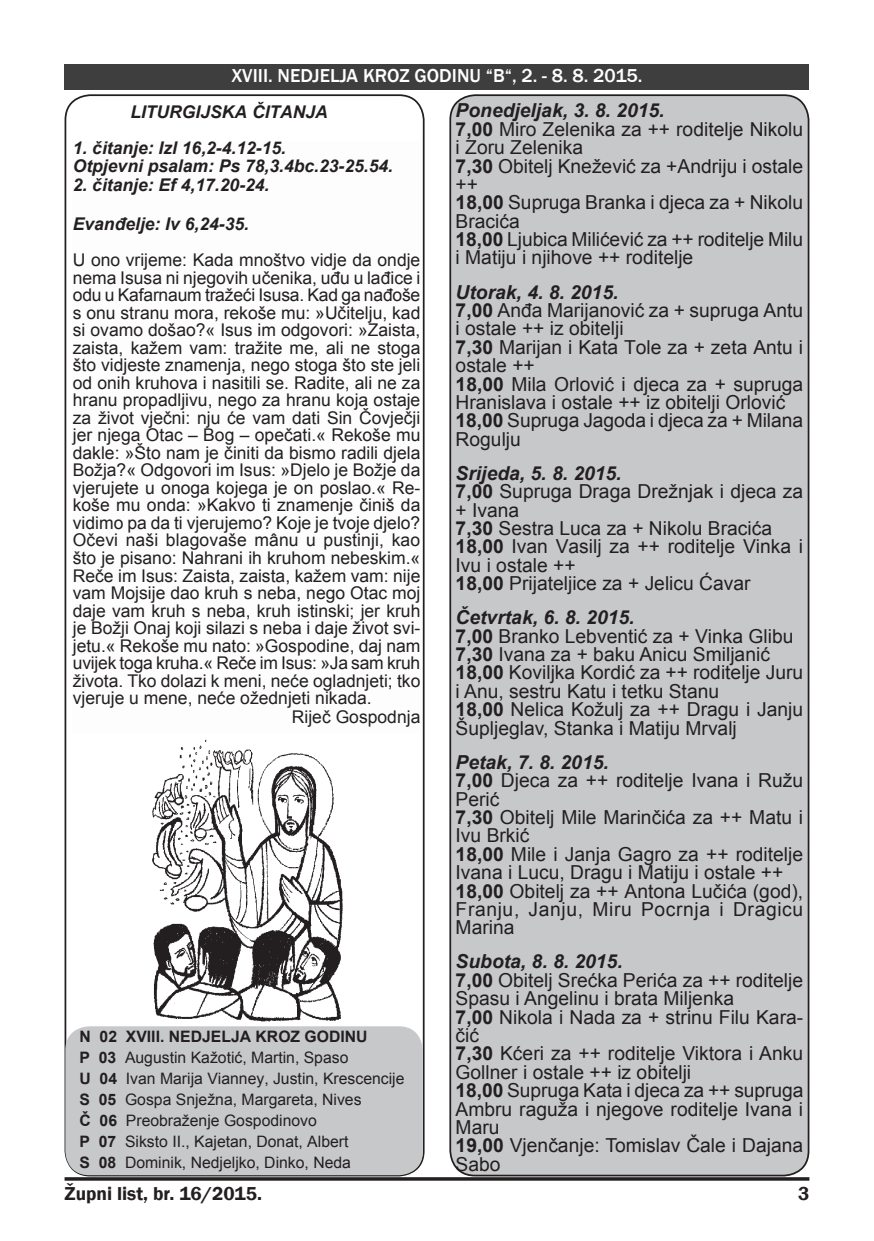
<style>
.page{position:relative;width:874px;height:1241px;background:#fff}
.page>*{position:absolute;margin:0;border:0;box-sizing:border-box;transform-origin:0 0}
.t1{font:19.25px/18.4px "Arial";color:#231f20}
.t2{font:italic 700 19.25px "Arial";color:#231f20}
.t3{font:500 19.25px "Franklin Gothic";color:#fff}
.t4{font:600 19.25px "Franklin Gothic";color:#231f20}
.t5{font:17.5px/17.5px "Arial";color:#231f20;text-align:justify}
.t6{font:italic 700 17.5px "Arial";color:#231f20}
.t7{font:15.75px "Arial";color:#231f20}
.t8{font:700 15.75px "Arial";color:#231f20}
.s1{font-weight:700}
</style>
<div class="page">
<div style="left:65px;top:1026px;width:357px;height:148px;background:#c7c8ca;border-radius:24px"></div>
<div style="left:64px;top:64px;width:745px;height:26px;background:#3e3e3f"></div>
<svg style="left:64px;top:1176px;width:745px;height:4px;background:#4e4b4c"></svg>
<div style="left:450px;top:95px;width:358px;height:1080px;background:#c7c8ca;border-radius:25px"></div>
<div style="left:449px;top:94px;width:360px;height:1082px;border:2px solid #231f20;border-radius:25px"></div>
<img style="left:152px;top:739px;width:190px;height:283px">
<p class="t3" style="left:231px;top:63px;width:412px">XVIII. NEDJELJA KROZ GODINU “B“, 2. - 8. 8. 2015.</p>
<p class="t6" style="left:130px;top:100px;width:199px">LITURGIJSKA ČITANJA</p>
<p class="t6" style="left:73px;top:136px;width:215px">1. čitanje: Izl 16,2-4.12-15.</p>
<p class="t6" style="left:73px;top:154px;width:322px">Otpjevni psalam: Ps 78,3.4bc.23-25.54.</p>
<p class="t6" style="left:73px;top:173px;width:198px">2. čitanje: Ef 4,17.20-24.</p>
<p class="t6" style="left:73px;top:212px;width:178px">Evanđelje: Iv 6,24-35.</p>
<p class="t5" style="left:73px;top:251px;width:349px">U ono vrijeme: Kada mnoštvo vidje da ondje nema Isusa ni njegovih učenika, uđu u lađice i odu u Kafarnaum tražeći Isusa. Kad ga nađoše s onu stranu mora, rekoše mu: »Učitelju, kad si ovamo došao?« Isus im odgovori: »Zaista, zaista, kažem vam: tražite me, ali ne stoga što vidjeste znamenja, nego stoga što ste jeli od onih kruhova i nasitili se. Radite, ali ne za hranu propadljivu, nego za hranu koja ostaje za život vječni: nju će vam dati Sin Čovječji jer njega Otac – Bog – opečati.« Rekoše mu dakle: »Što nam je činiti da bismo radili djela Božja?« Odgovori im Isus: »Djelo je Božje da vjerujete u onoga kojega je on poslao.« Re&shy;koše mu onda: »Kakvo ti znamenje činiš da vidimo pa da ti vjerujemo? Koje je tvoje djelo?<br>Očevi naši blagovaše mânu u pustinji, kao što je pisano: Nahrani ih kruhom nebeskim.« Reče im Isus: Zaista, zaista, kažem vam: nije vam Mojsije dao kruh s neba, nego Otac moj daje vam kruh s neba, kruh istinski; jer kruh je Božji Onaj koji silazi s neba i daje život svi&shy;jetu.« Rekoše mu nato: »Gospodine, daj nam uvijek toga kruha.« Reče im Isus: »Ja sam kruh života. Tko dolazi k meni, neće ogladnjeti; tko vjeruje u mene, neće ožednjeti nikada.</p>
<p class="t5" style="left:292px;top:708px;width:130px">Riječ Gospodnja</p>
<p class="t2" style="left:455px;top:98px;width:210px">Ponedjeljak, 3. 8. 2015.</p>
<p class="t1" style="left:455px;top:120px;width:349px"><span class="s1">7,00</span> Miro Zelenika za ++ roditelje Nikolu i Zoru Zelenika</p>
<p class="t1" style="left:455px;top:157px;width:349px"><span class="s1">7,30</span> Obitelj Knežević za +Andriju i ostale ++</p>
<p class="t1" style="left:455px;top:193px;width:349px"><span class="s1">18,00</span> Supruga Branka i djeca za + Nikolu<br>Bracića</p>
<p class="t1" style="left:455px;top:230px;width:349px"><span class="s1">18,00</span> Ljubica Milićević za ++ roditelje Milu i Matiju i njihove ++ roditelje</p>
<p class="t2" style="left:455px;top:279px;width:164px">Utorak, 4. 8. 2015.</p>
<p class="t1" style="left:455px;top:301px;width:349px"><span class="s1">7,00</span> Anđa Marijanović za + supruga Antu i ostale ++ iz obitelji</p>
<p class="t1" style="left:455px;top:338px;width:349px"><span class="s1">7,30</span> Marijan i Kata Tole za + zeta Antu i ostale ++</p>
<p class="t1" style="left:455px;top:375px;width:349px"><span class="s1">18,00</span> Mila Orlović i djeca za + supruga<br>Hranislava i ostale ++ iz obitelji Orlović</p>
<p class="t1" style="left:455px;top:411px;width:349px"><span class="s1">18,00</span> Supruga Jagoda i djeca za + Milana<br>Rogulju</p>
<p class="t2" style="left:455px;top:460px;width:167px">Srijeda, 5. 8. 2015.</p>
<p class="t1" style="left:455px;top:482px;width:349px"><span class="s1">7,00</span> Supruga Draga Drežnjak i djeca za + Ivana</p>
<p class="t1" style="left:455px;top:519px;width:318px"><span class="s1">7,30</span> Sestra Luca za + Nikolu Bracića</p>
<p class="t1" style="left:455px;top:537px;width:349px"><span class="s1">18,00</span> Ivan Vasilj za ++ roditelje Vinka i<br>Ivu i ostale ++</p>
<p class="t1" style="left:455px;top:574px;width:296px"><span class="s1">18,00</span> Prijateljice za + Jelicu Ćavar</p>
<p class="t2" style="left:455px;top:604px;width:180px">Četvrtak, 6. 8. 2015.</p>
<p class="t1" style="left:455px;top:627px;width:339px"><span class="s1">7,00</span> Branko Lebventić za + Vinka Glibu</p>
<p class="t1" style="left:455px;top:645px;width:316px"><span class="s1">7,30</span> Ivana za + baku Anicu Smiljanić</p>
<p class="t1" style="left:455px;top:663px;width:349px"><span class="s1">18,00</span> Koviljka Kordić za ++ roditelje Juru i Anu, sestru Katu i tetku Stanu</p>
<p class="t1" style="left:455px;top:700px;width:349px"><span class="s1">18,00</span> Nelica Kožulj za ++ Dragu i Janju<br>Šupljeglav, Stanka i Matiju Mrvalj</p>
<p class="t2" style="left:455px;top:749px;width:155px">Petak, 7. 8. 2015.</p>
<p class="t1" style="left:455px;top:771px;width:349px"><span class="s1">7,00</span> Djeca za ++ roditelje Ivana i Ružu<br>Perić</p>
<p class="t1" style="left:455px;top:808px;width:349px"><span class="s1">7,30</span> Obitelj Mile Marinčića za ++ Matu i<br>Ivu Brkić</p>
<p class="t1" style="left:455px;top:844px;width:349px"><span class="s1">18,00</span> Mile i Janja Gagro za ++ roditelje<br>Ivana i Lucu, Dragu i Matiju i ostale ++</p>
<p class="t1" style="left:455px;top:881px;width:349px;text-align:justify"><span class="s1">18,00</span> Obitelj za ++ Antona Lučića (god), Franju, Janju, Miru Pocrnja i Dragicu Marina</p>
<p class="t2" style="left:455px;top:948px;width:168px">Subota, 8. 8. 2015.</p>
<p class="t1" style="left:455px;top:970px;width:349px"><span class="s1">7,00</span> Obitelj Srećka Perića za ++ roditelje<br>Spasu i Angelinu i brata Miljenka</p>
<p class="t1" style="left:455px;top:1007px;width:349px"><span class="s1">7,00</span> Nikola i Nada za + strinu Filu Kara&shy;čić</p>
<p class="t1" style="left:455px;top:1044px;width:349px"><span class="s1">7,30</span> Kćeri za ++ roditelje Viktora i Anku<br>Gollner i ostale ++ iz obitelji</p>
<p class="t1" style="left:455px;top:1081px;width:349px;text-align:justify"><span class="s1">18,00</span> Supruga Kata i djeca za ++ supruga Ambru raguža i njegove roditelje Ivana i Maru</p>
<p class="t1" style="left:455px;top:1136px;width:349px"><span class="s1">19,00</span> Vjenčanje: Tomislav Čale i Dajana<br>Sabo</p>
<p class="t8" style="left:79px;top:1026px;width:289px">N 02 XVIII. NEDJELJA KROZ GODINU</p>
<p class="t7" style="left:79px;top:1047px;width:270px"><span class="s1">P 03</span> Augustin Kažotić, Martin, Spaso</p>
<p class="t7" style="left:79px;top:1068px;width:326px"><span class="s1">U 04</span> Ivan Marija Vianney, Justin, Krescencije</p>
<p class="t7" style="left:79px;top:1089px;width:283px"><span class="s1">S 05</span> Gospa Snježna, Margareta, Nives</p>
<p class="t7" style="left:79px;top:1110px;width:239px"><span class="s1">Č 06</span> Preobraženje Gospodinovo</p>
<p class="t7" style="left:79px;top:1131px;width:270px"><span class="s1">P 07</span> Siksto II., Kajetan, Donat, Albert</p>
<p class="t7" style="left:79px;top:1152px;width:273px"><span class="s1">S 08</span> Dominik, Nedjeljko, Dinko, Neda</p>
<p class="t4" style="left:64px;top:1181px;width:199px">Župni list, br. 16/2015.</p>
<p class="t4" style="left:797px;top:1181px;width:13px">3</p>
</div>
